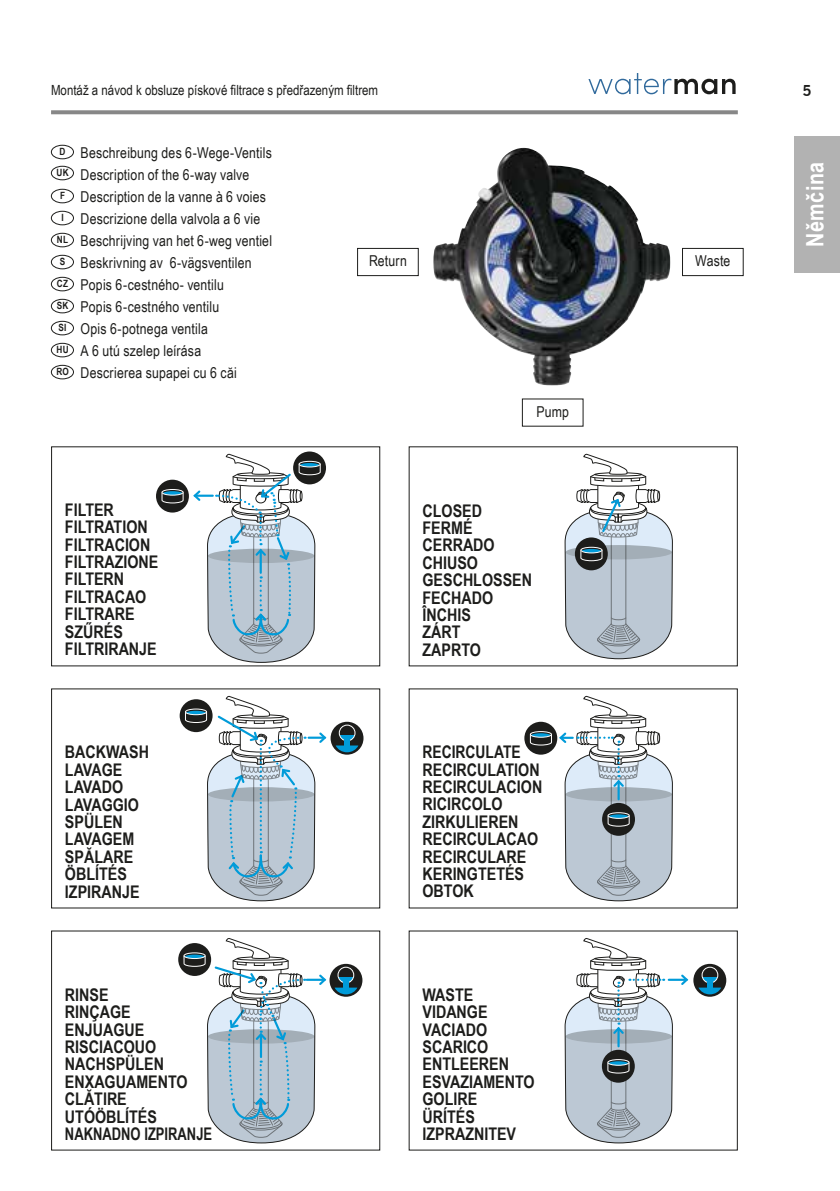
<style>
.page{position:relative;width:840px;height:1191px;background:#fff}
.page>*{position:absolute;margin:0;border:0;box-sizing:border-box;transform-origin:0 0}
.t1{font:700 24px "Arial Narrow";letter-spacing:.02em;color:#fff}
.t2{font:700 17.4px/17.4px "Arial Narrow";color:#1d1d1b}
.t3{font:15px "Arial Narrow";letter-spacing:.015em;color:#1d1d1b}
.t4{font:700 15px "News Gothic BT";color:#1d1d1b}
.t5{font:14px "Arial Narrow";color:#1d1d1b}
</style>
<div class="page">
<svg style="left:51px;top:110px;width:686px;height:4px;background:#8f8f8f"></svg>
<div style="left:794px;top:136px;width:45px;height:136px;background:#b2b2b2"></div>
<svg style="left:588px;top:73px;width:147px;height:21px"></svg>
<div style="left:156px;top:480px;width:33px;height:32px;background:#1d1d1b;border-radius:50%"></div>
<svg style="left:161px;top:491px;width:23px;height:12px"></svg>
<div style="left:161px;top:489px;width:22px;height:6px;border:1px solid #fff;border-radius:50%"></div>
<div style="left:293px;top:451px;width:33px;height:33px;background:#1d1d1b;border-radius:50%"></div>
<svg style="left:193px;top:452px;width:128px;height:211px"></svg>
<div style="left:51px;top:446px;width:329px;height:220px;border:1px solid #1d1d1b"></div>
<div style="left:330px;top:722px;width:33px;height:32px;background:#1d1d1b;border-radius:50%"></div>
<svg style="left:335px;top:745px;width:23px;height:7px"></svg>
<svg style="left:339px;top:725px;width:16px;height:16px"></svg>
<svg style="left:339px;top:736px;width:16px;height:5px"></svg>
<div style="left:339px;top:724px;width:16px;height:17px;border:1px solid #fff;border-radius:50%"></div>
<div style="left:344px;top:738px;width:6px;height:8px;background:#009bd9"></div>
<svg style="left:179px;top:699px;width:33px;height:33px"></svg>
<svg style="left:185px;top:695px;width:142px;height:206px"></svg>
<div style="left:51px;top:688px;width:329px;height:220px;border:1px solid #1d1d1b"></div>
<div style="left:329px;top:964px;width:33px;height:32px;background:#1d1d1b;border-radius:50%"></div>
<svg style="left:334px;top:987px;width:23px;height:7px"></svg>
<svg style="left:338px;top:967px;width:15px;height:16px"></svg>
<svg style="left:338px;top:978px;width:15px;height:5px"></svg>
<div style="left:337px;top:966px;width:17px;height:17px;border:1px solid #fff;border-radius:50%"></div>
<div style="left:343px;top:980px;width:5px;height:8px;background:#009bd9"></div>
<div style="left:178px;top:943px;width:33px;height:33px;background:#1d1d1b;border-radius:50%"></div>
<svg style="left:183px;top:938px;width:144px;height:205px"></svg>
<div style="left:51px;top:930px;width:329px;height:220px;border:1px solid #1d1d1b"></div>
<svg style="left:564px;top:453px;width:108px;height:206px"></svg>
<div style="left:580px;top:547px;width:22px;height:6px;border:1px solid #fff;border-radius:50%"></div>
<svg style="left:524px;top:722px;width:33px;height:32px"></svg>
<svg style="left:529px;top:695px;width:143px;height:206px"></svg>
<hr style="left:668px;top:978px;width:18px;height:3px;background:#009bd9">
<svg style="left:678px;top:974px;width:11px;height:11px"></svg>
<div style="left:693px;top:964px;width:32px;height:32px;background:#1d1d1b;border-radius:50%"></div>
<svg style="left:698px;top:987px;width:22px;height:7px"></svg>
<svg style="left:701px;top:967px;width:16px;height:16px"></svg>
<svg style="left:702px;top:978px;width:15px;height:5px"></svg>
<div style="left:701px;top:966px;width:16px;height:17px;border:1px solid #fff;border-radius:50%"></div>
<div style="left:706px;top:980px;width:6px;height:8px;background:#009bd9"></div>
<svg style="left:564px;top:938px;width:108px;height:205px"></svg>
<div style="left:51px;top:145px;width:23px;height:14px;border:1px solid #1d1d1b;border-radius:50%"></div>
<div style="left:51px;top:166px;width:23px;height:14px;border:1px solid #1d1d1b;border-radius:50%"></div>
<div style="left:51px;top:189px;width:23px;height:14px;border:1px solid #1d1d1b;border-radius:50%"></div>
<div style="left:51px;top:211px;width:23px;height:14px;border:1px solid #1d1d1b;border-radius:50%"></div>
<div style="left:51px;top:233px;width:23px;height:14px;border:1px solid #1d1d1b;border-radius:50%"></div>
<div style="left:51px;top:255px;width:23px;height:14px;border:1px solid #1d1d1b;border-radius:50%"></div>
<div style="left:51px;top:277px;width:23px;height:14px;border:1px solid #1d1d1b;border-radius:50%"></div>
<div style="left:51px;top:299px;width:23px;height:14px;border:1px solid #1d1d1b;border-radius:50%"></div>
<div style="left:51px;top:321px;width:23px;height:14px;border:1px solid #1d1d1b;border-radius:50%"></div>
<div style="left:51px;top:343px;width:23px;height:14px;border:1px solid #1d1d1b;border-radius:50%"></div>
<div style="left:51px;top:365px;width:23px;height:14px;border:1px solid #1d1d1b;border-radius:50%"></div>
<img style="left:433px;top:148px;width:237px;height:237px">
<div style="left:357px;top:248px;width:61px;height:28px;border:1px solid #1d1d1b"></div>
<div style="left:681px;top:248px;width:62px;height:28px;border:1px solid #1d1d1b"></div>
<p class="t5" style="left:51px;top:80px;width:328px">Montáž a návod k obsluze pískové filtrace s předřazeným filtrem</p>
<p class="t3" style="left:60px;top:142px;width:214px"><sup>D</sup> Beschreibung des 6-Wege-Ventils</p>
<p class="t3" style="left:56px;top:164px;width:194px"><sup>UK</sup> Description of the 6-way valve</p>
<p class="t3" style="left:60px;top:186px;width:207px"><sup>F</sup> Description de la vanne à 6 voies</p>
<p class="t3" style="left:61px;top:208px;width:200px"><sup>I</sup> Descrizione della valvola a 6 vie</p>
<p class="t3" style="left:57px;top:230px;width:216px"><sup>NL</sup> Beschrijving van het 6-weg ventiel</p>
<p class="t3" style="left:60px;top:252px;width:193px"><sup>S</sup> Beskrivning av 6-vägsventilen</p>
<p class="t3" style="left:57px;top:274px;width:168px"><sup>CZ</sup> Popis 6-cestného- ventilu</p>
<p class="t3" style="left:57px;top:296px;width:164px"><sup>SK</sup> Popis 6-cestného ventilu</p>
<p class="t3" style="left:58px;top:318px;width:151px"><sup>SI</sup> Opis 6-potnega ventila</p>
<p class="t3" style="left:56px;top:340px;width:146px"><sup>HU</sup> A 6 utú szelep leírása</p>
<p class="t3" style="left:56px;top:362px;width:182px"><sup>RO</sup> Descrierea supapei cu 6 căi</p>
<p class="t3" style="left:369px;top:250px;width:39px">Return</p>
<p class="t3" style="left:536px;top:401px;width:34px">Pump</p>
<p class="t2" style="left:65px;top:500px;width:95px">FILTER<br>FILTRATION<br>FILTRACION<br>FILTRAZIONE<br>FILTERN<br>FILTRACAO<br>FILTRARE<br>SZŰRÉS<br>FILTRIRANJE</p>
<p class="t2" style="left:422px;top:501px;width:111px">CLOSED<br>FERMÉ<br>CERRADO<br>CHIUSO<br>GESCHLOSSEN<br>FECHADO<br>ÎNCHIS<br>ZÁRT<br>ZAPRTO</p>
<p class="t2" style="left:65px;top:742px;width:85px">BACKWASH<br>LAVAGE<br>LAVADO<br>LAVAGGIO<br>SPÜLEN<br>LAVAGEM<br>SPĂLARE<br>ÖBLÍTÉS<br>IZPIRANJE</p>
<p class="t2" style="left:422px;top:742px;width:121px">RECIRCULATE<br>RECIRCULATION<br>RECIRCULACION<br>RICIRCOLO<br>ZIRKULIEREN<br>RECIRCULACAO<br>RECIRCULARE<br>KERINGTETÉS<br>OBTOK</p>
<p class="t2" style="left:65px;top:985px;width:149px">RINSE<br>RINÇAGE<br>ENJUAGUE<br>RISCIACOUO<br>NACHSPÜLEN<br>ENXAGUAMENTO<br>CLĂTIRE<br>UTÓÖBLÍTÉS<br>NAKNADNO IZPIRANJE</p>
<p class="t2" style="left:422px;top:985px;width:114px">WASTE<br>VIDANGE<br>VACIADO<br>SCARICO<br>ENTLEEREN<br>ESVAZIAMENTO<br>GOLIRE<br>ÜRÍTÉS<br>IZPRAZNITEV</p>
<p class="t3" style="left:694px;top:250px;width:37px">Waste</p>
<p class="t4" style="left:802px;top:82px;width:11px">5</p>
<h1 class="t1" style="left:796px;top:247px;width:86px;rotate:-90deg">Němčina</h1>
</div>
